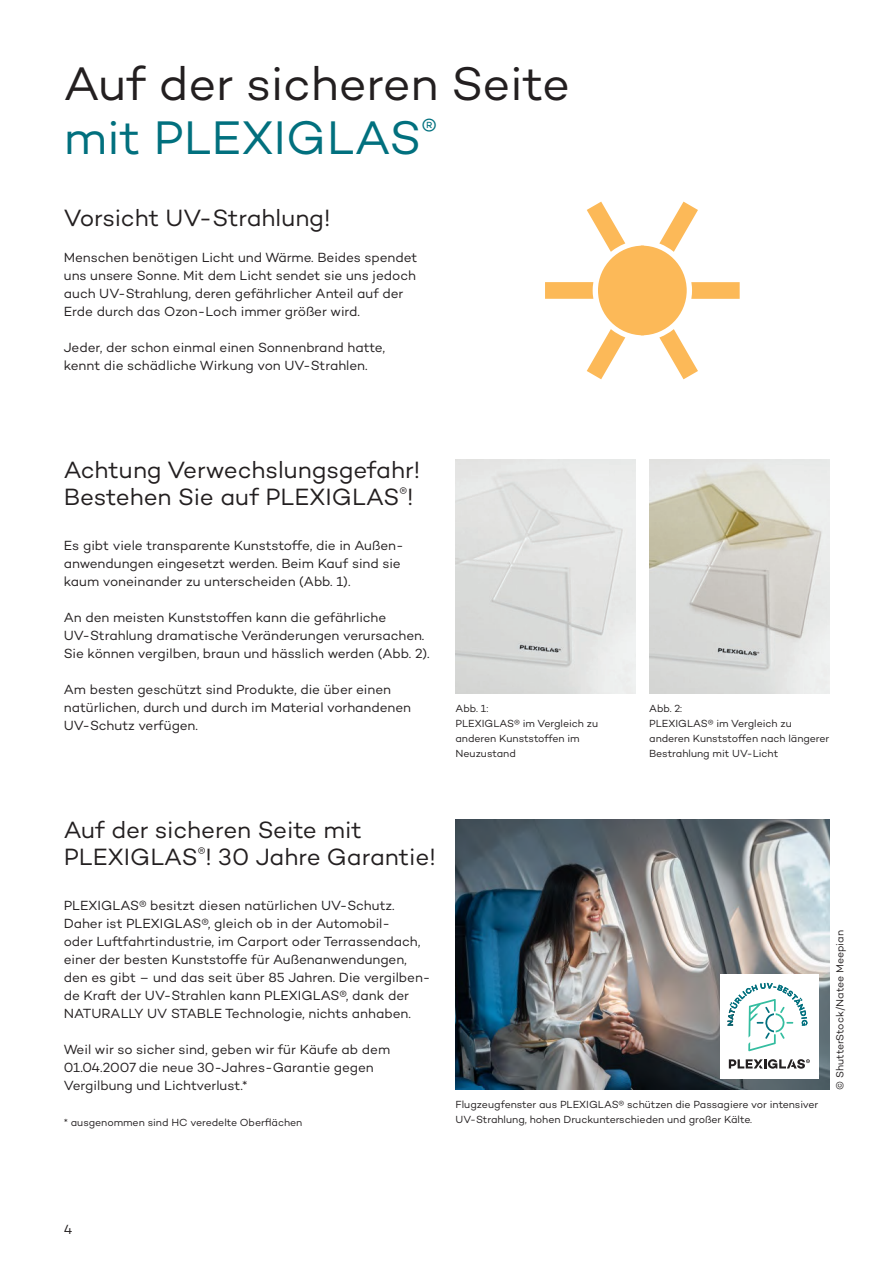
<style>
.page{position:relative;width:893px;height:1263px;background:#fff}
.page>*{position:absolute;margin:0;border:0;box-sizing:border-box;transform-origin:0 0}
.Headline_1{font:48px "Campton";letter-spacing:-.01em;color:#231f20}
.Headline_1___Subline{font:48px "Campton";color:#01707e}
.Headline_3{font:24px/27px "Campton";letter-spacing:-.005em;color:#231f20}
.Fließtext{font:13.5px/18px "Campton";letter-spacing:-.005em;color:#231f20}
.Fließtext_klein{font:10.5px/15px "Campton";letter-spacing:-.005em;color:#231f20}
</style>
<div class="page">
<img style="left:455px;top:820px;width:374px;height:270px">
<svg style="left:545px;top:201px;width:195px;height:179px"></svg>
<img style="left:455px;top:460px;width:180px;height:234px">
<img style="left:649px;top:460px;width:180px;height:234px">
<div style="left:720px;top:974px;width:99px;height:105px;background:#fff"></div>
<svg style="left:729px;top:1059px;width:81px;height:10px"></svg>
<svg style="left:727px;top:983px;width:80px;height:68px"></svg>
<p class="Headline_1" style="left:64px;top:54px;width:508px">Auf der sicheren Seite</p>
<p class="Headline_1___Subline" style="left:64px;top:108px;width:375px">mit PLEXIGLAS<sup>®</sup></p>
<p class="Headline_3" style="left:64px;top:204px;width:268px">Vorsicht UV-Strahlung!</p>
<p class="Fließtext" style="left:64px;top:248px;width:355px">Menschen benötigen Licht und Wärme. Beides spendet uns unsere Sonne. Mit dem Licht sendet sie uns jedoch auch UV-Strahlung, deren gefährlicher Anteil auf der Erde durch das Ozon-Loch immer größer wird.</p>
<p class="Fließtext" style="left:64px;top:338px;width:323px">Jeder, der schon einmal einen Sonnenbrand hatte, kennt die schädliche Wirkung von UV-Strahlen.</p>
<p class="Headline_3" style="left:64px;top:456px;width:358px">Achtung Verwechslungsgefahr!<br>Bestehen Sie auf PLEXIGLAS<sup>®</sup>!</p>
<p class="Fließtext" style="left:64px;top:536px;width:341px">Es gibt viele transparente Kunststoffe, die in Außen&shy;anwendungen eingesetzt werden. Beim Kauf sind sie kaum voneinander zu unterscheiden (Abb. 1).</p>
<p class="Fließtext" style="left:64px;top:608px;width:367px">An den meisten Kunststoffen kann die gefährliche<br>UV-Strahlung dramatische Veränderungen verursachen.<br>Sie können vergilben, braun und hässlich werden (Abb. 2).</p>
<p class="Fließtext" style="left:64px;top:680px;width:349px">Am besten geschützt sind Produkte, die über einen natürlichen, durch und durch im Material vorhandenen<br>UV-Schutz verfügen.</p>
<p class="Fließtext_klein" style="left:455px;top:700px;width:144px">Abb. 1:<br>PLEXIGLAS® im Vergleich zu anderen Kunststoffen im<br>Neuzustand</p>
<p class="Fließtext_klein" style="left:649px;top:700px;width:182px">Abb. 2:<br>PLEXIGLAS® im Vergleich zu anderen Kunststoffen nach längerer<br>Bestrahlung mit UV-Licht</p>
<p class="Headline_3" style="left:64px;top:816px;width:373px">Auf der sicheren Seite mit<br>PLEXIGLAS<sup>®</sup>! 30 Jahre Garantie!</p>
<p class="Fließtext" style="left:64px;top:896px;width:368px">PLEXIGLAS® besitzt diesen natürlichen UV-Schutz.<br>Daher ist PLEXIGLAS®, gleich ob in der Automobil-<br>oder Luftfahrtindustrie, im Carport oder Terrassendach, einer der besten Kunststoffe für Außenanwendungen, den es gibt – und das seit über 85 Jahren. Die vergilben&shy;de Kraft der UV-Strahlen kann PLEXIGLAS®, dank der NATURALLY UV STABLE Technologie, nichts anhaben.</p>
<p class="Fließtext" style="left:64px;top:1040px;width:328px">Weil wir so sicher sind, geben wir für Käufe ab dem<br>01.04.2007 die neue 30-Jahres-Garantie gegen<br>Vergilbung und Lichtverlust.*</p>
<p class="Fließtext_klein" style="left:64px;top:1114px;width:240px">* ausgenommen sind HC veredelte Oberflächen</p>
<p class="Fließtext_klein" style="left:455px;top:1096px;width:364px">Flugzeugfenster aus PLEXIGLAS® schützen die Passagiere vor intensiver<br>UV-Strahlung, hohen Druckunterschieden und großer Kälte.</p>
<p class="Fließtext_klein" style="left:832px;top:1090px;width:161px;rotate:-90deg">© ShutterStock/Natee Meepian</p>
<p class="Fließtext" style="left:64px;top:1220px;width:10px">4</p>
</div>
